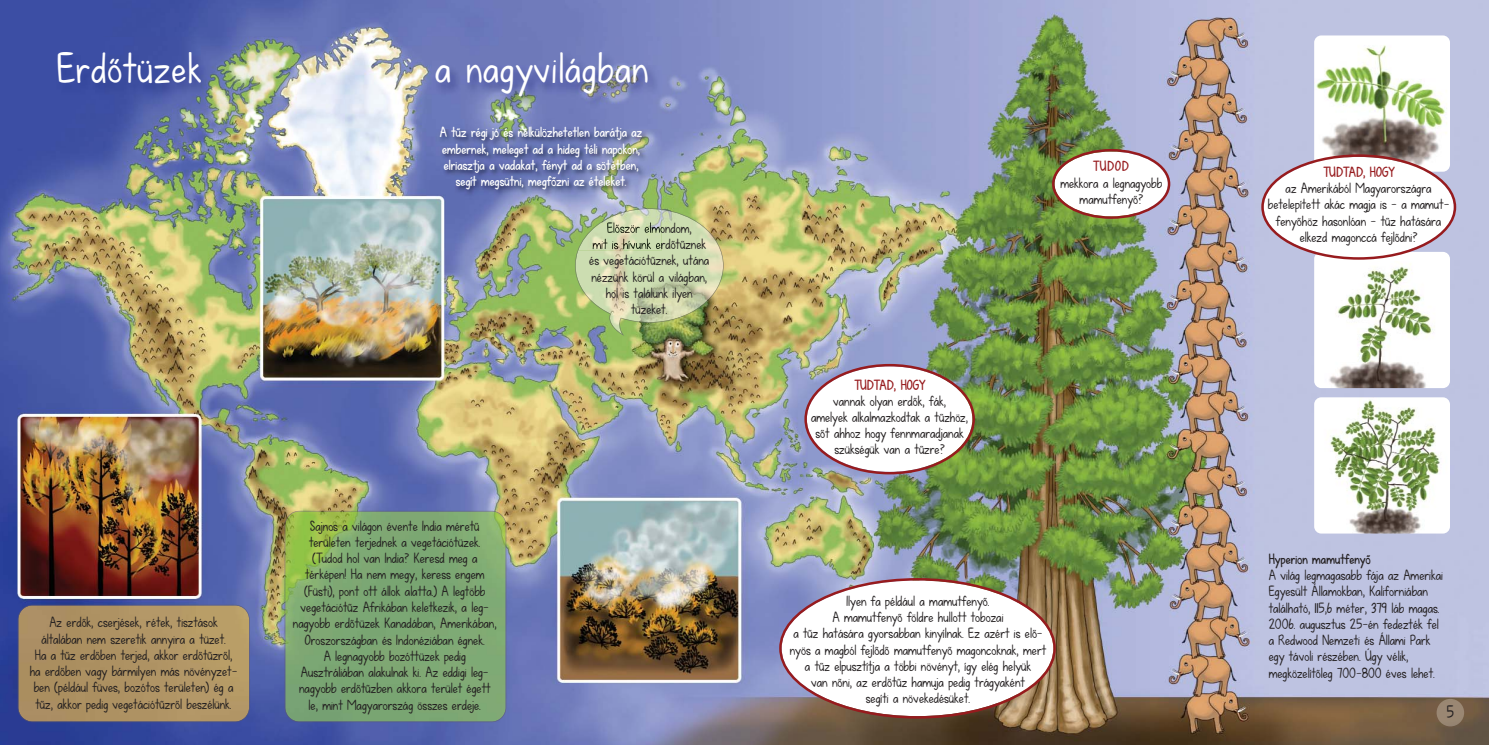
<style>
.page{position:relative;width:1489px;height:745px;background:#fff}
.page>*{position:absolute;margin:0;border:0;box-sizing:border-box;transform-origin:0 0}
.t1{font:42.5px "KG Fall For You";letter-spacing:.025em;color:#fff}
.t2{font:17.5px "KG Fall For You";color:#231f20}
.t3{font:14.38px/16.2px "KG Fall For You";color:#231f20;text-align:center}
.t4{font:700 14.38px/16.2px "KG Fall For You";color:#fff;text-align:center}
.t5{font:700 14.38px "KG Fall For You";color:#971b1e}
.t6{font:700 14.38px "KG Fall For You";color:#231f20}
</style>
<div class="page">
<img style="left:0;top:0;width:1488px;height:744px">
<img style="left:1436px;top:698px;width:27px;height:28px">
<img style="left:575px;top:209px;width:148px;height:126px">
<svg style="left:779px;top:577px;width:276px;height:141px"></svg>
<svg style="left:1052px;top:149px;width:118px;height:70px"></svg>
<svg style="left:804px;top:363px;width:170px;height:111px"></svg>
<img style="left:18px;top:604px;width:232px;height:117px">
<img style="left:284px;top:510px;width:222px;height:211px">
<img style="left:48px;top:37px;width:716px;height:91px">
<img style="left:426px;top:119px;width:235px;height:131px">
<img style="left:577px;top:208px;width:84px;height:42px">
<img style="left:607px;top:222px;width:17px;height:11px">
<img style="left:592px;top:238px;width:26px;height:11px">
<img style="left:1313px;top:35px;width:136px;height:136px;border-radius:7px">
<img style="left:1313px;top:252px;width:136px;height:136px;border-radius:7px">
<img style="left:1313px;top:397px;width:136px;height:136px;border-radius:7px">
<svg style="left:1261px;top:154px;width:194px;height:105px"></svg>
<h1 class="t1" style="left:57px;top:52px;width:146px">Erdőtüzek</h1>
<h1 class="t1" style="left:435px;top:52px;width:215px">a nagyvilágban</h1>
<p class="t4" style="left:440px;top:126px;width:204px">A tűz régi jó és nélkülözhetetlen barátja az embernek, meleget ad a hideg téli napokon, elriasztja a vadakat, fényt ad a sötétben, segít megsütni, megfőzni az ételeket.</p>
<p class="t3" style="left:30px;top:615px;width:209px">Az erdők, cserjések, rétek, tisztások általában nem szeretik annyira a tüzet.<br>Ha a tűz erdőben terjed, akkor erdőtűzről, ha erdőben vagy bármilyen más növényzet&shy;ben (például füves, bozótos területen) ég a tűz, akkor pedig vegetációtűzről beszélünk.</p>
<p class="t3" style="left:293px;top:519px;width:205px">Sajnos a világon évente India méretű területen terjednek a vegetációtüzek. (Tudod hol van India? Keresd meg a térképen! Ha nem megy, keress engem (Füsti), pont ott állok alatta.) A legtöbb vegetációtűz Afrikában keletkezik, a leg&shy;nagyobb erdőtüzek Kanadában, Amerikában, Oroszországban és Indonéziában égnek.<br>A legnagyobb bozóttüzek pedig Ausztráliában alakulnak ki. Az eddigi leg&shy;nagyobb erdőtűzben akkora terület égett le, mint Magyarország összes erdeje.</p>
<p class="t3" style="left:589px;top:254px;width:121px">és vegetációtűznek, utána nézzünk körül a világban, hol is találunk ilyen tüzeket.</p>
<p class="t5" style="left:1093px;top:161px;width:37px">TUDOD</p>
<p class="t3" style="left:1060px;top:176px;width:103px">mekkora a legnagyobb mamutfenyő?</p>
<p class="t5" style="left:854px;top:379px;width:73px">TUDTAD, HOGY</p>
<p class="t3" style="left:811px;top:394px;width:159px">vannak olyan erdők, fák,<br>amelyek alkalmazkodtak a tűzhöz, sőt ahhoz hogy fennmaradjanak szükségük van a tűzre?</p>
<p class="t3" style="left:789px;top:594px;width:258px">Ilyen fa például a mamutfenyő.<br>A mamutfenyő földre hullott tobozai<br>a tűz hatására gyorsabban kinyílnak. Ez azért is elő&shy;nyös a magból fejlődő mamutfenyő magoncoknak, mert a tűz elpusztítja a többi növényt, így elég helyük<br>van nőni, az erdőtűz hamuja pedig trágyaként<br>segíti a növekedésüket.</p>
<p class="t5" style="left:1323px;top:166px;width:73px">TUDTAD, HOGY</p>
<p class="t3" style="left:1267px;top:181px;width:183px">az Amerikából Magyarországra betelepített akác magja is - a mamut&shy;fenyőhöz hasonlóan - tűz hatására elkezd magonccá fejlődni?</p>
<p class="t6" style="left:1268px;top:553px;width:103px">Hyperion mamutfenyő</p>
<p class="t3" style="left:1268px;top:568px;width:176px;text-align:left">A világ legmagasabb fája az Amerikai Egyesült Államokban, Kaliforniában található, 115,6 méter, 379 láb magas.<br>2006. augusztus 25-én fedezték fel a Redwood Nemzeti és Állami Park egy távoli részében. Úgy vélik, megközelítőleg 700-800 éves lehet.</p>
<p class="t2" style="left:1446px;top:705px;width:9px">5</p>
</div>
